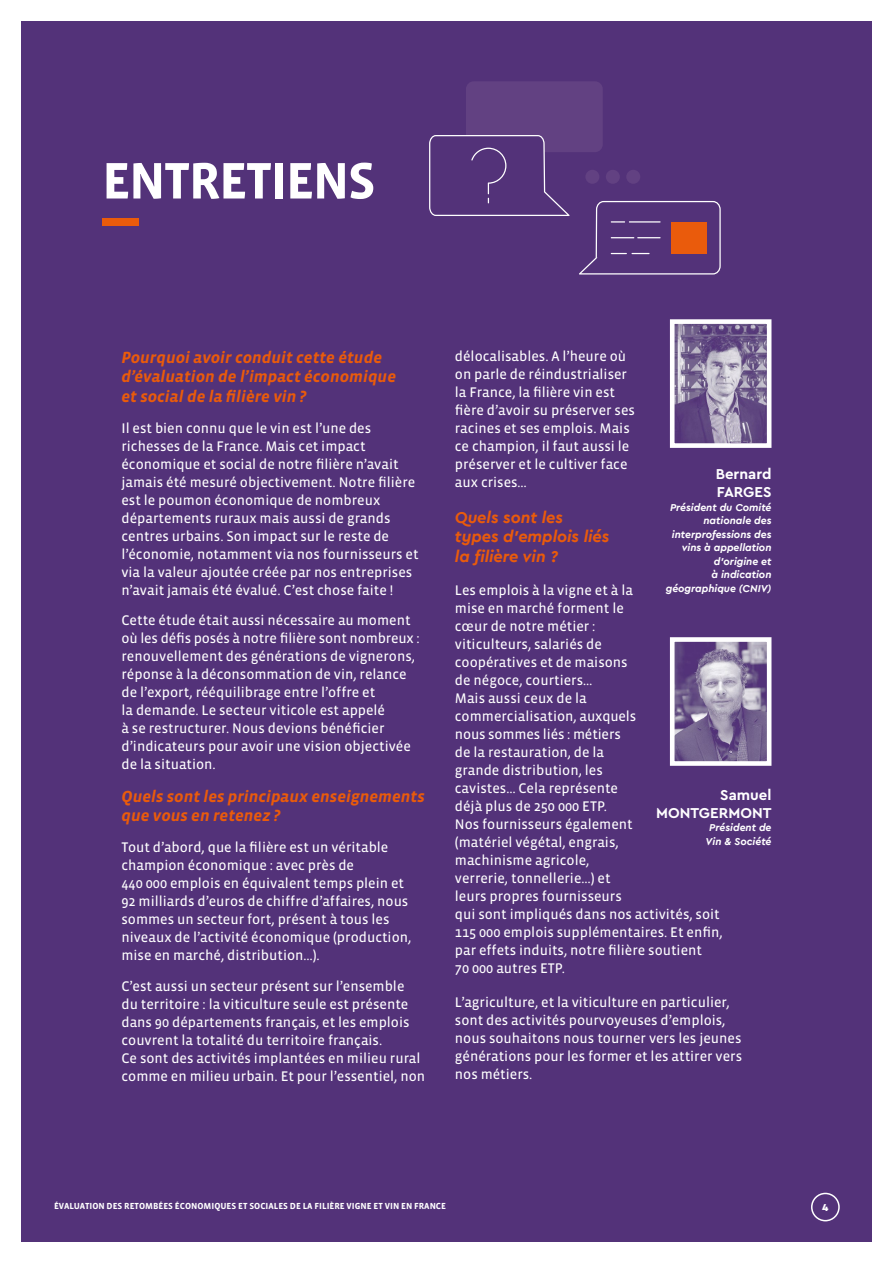
<style>
.page{position:relative;width:893px;height:1263px;background:#fff}
.page>*{position:absolute;margin:0;border:0;box-sizing:border-box;transform-origin:0 0}
.t1{font:52.5px "Vista Sans SC Bold";letter-spacing:-.03em;color:#fff}
.t2{font:italic 700 16.5px/19.5px "Vista Sans";color:#ea5b0b}
.t3{font:italic 700 16.5px/19.5px "Cera Pro";color:#ea5b0b}
.t4{font:700 15px/18px "Cera Pro";color:#fff}
.t5{font:14.25px/18px "Vista Sans Reg";color:#fff}
.t6{font:italic 700 10.5px/13.5px "Cera Pro";color:#fff;text-align:right}
.t7{font:900 10.5px "Cera Pro";color:#fff}
.t8{font:700 9px "Vista Sans";color:#fff}
</style>
<div class="page">
<div style="left:21px;top:21px;width:851px;height:1221px;background:#533279"></div>
<svg style="left:669px;top:319px;width:103px;height:129px;background:#978aab"></svg>
<svg style="left:669px;top:637px;width:103px;height:129px;background:#988bab"></svg>
<div style="left:811px;top:1193px;width:29px;height:28px;border:2px solid #fff;border-radius:50%"></div>
<div style="left:102px;top:219px;width:36px;height:7px;background:#ea5b0b"></div>
<div style="left:466px;top:81px;width:137px;height:71px;background:#624182;border-radius:8px"></div>
<div style="left:585px;top:170px;width:14px;height:14px;background:#624182;border-radius:50%"></div>
<div style="left:606px;top:170px;width:14px;height:14px;background:#624182;border-radius:50%"></div>
<div style="left:626px;top:170px;width:14px;height:14px;background:#624182;border-radius:50%"></div>
<svg style="left:429px;top:135px;width:141px;height:81px"></svg>
<svg style="left:579px;top:201px;width:142px;height:73px"></svg>
<h1 class="t1" style="left:102px;top:154px;width:275px">ENTRETIENS</h1>
<p class="t2" style="left:121px;top:348px;width:276px">Pourquoi avoir conduit cette étude d’évaluation de l’impact économique et social de la filière vin ?</p>
<p class="t5" style="left:121px;top:419px;width:299px">Il est bien connu que le vin est l’une des richesses de la France. Mais cet impact économique et social de notre filière n’avait jamais été mesuré objectivement. Notre filière est le poumon économique de nombreux départements ruraux mais aussi de grands centres urbains. Son impact sur le reste de l’économie, notamment via nos fournisseurs et via la valeur ajoutée créée par nos entreprises n’avait jamais été évalué. C’est chose faite !</p>
<p class="t5" style="left:121px;top:612px;width:300px">Cette étude était aussi nécessaire au moment où les défis posés à notre filière sont nombreux : renouvellement des générations de vignerons, réponse à la déconsommation de vin, relance de l’export, rééquilibrage entre l’offre et<br>la demande. Le secteur viticole est appelé<br>à se restructurer. Nous devions bénéficier d’indicateurs pour avoir une vision objectivée de la situation.</p>
<p class="t2" style="left:121px;top:787px;width:305px">Quels sont les principaux enseignements que vous en retenez ?</p>
<p class="t5" style="left:121px;top:838px;width:291px">Tout d’abord, que la filière est un véritable champion économique : avec près de<br>440 000 emplois en équivalent temps plein et 92 milliards d’euros de chiffre d’affaires, nous sommes un secteur fort, présent à tous les niveaux de l’activité économique (production, mise en marché, distribution…).</p>
<p class="t5" style="left:121px;top:977px;width:305px">C’est aussi un secteur présent sur l’ensemble<br>du territoire : la viticulture seule est présente dans 90 départements français, et les emplois couvrent la totalité du territoire français.<br>Ce sont des activités implantées en milieu rural comme en milieu urbain. Et pour l’essentiel, non</p>
<p class="t5" style="left:455px;top:348px;width:182px">délocalisables. A l’heure où on parle de réindustrialiser la France, la filière vin est fière d’avoir su préserver ses racines et ses emplois. Mais ce champion, il faut aussi le préserver et le cultiver face aux crises…</p>
<p class="t3" style="left:455px;top:506px;width:156px">Quels sont les types d’emplois liés la filière vin ?</p>
<p class="t5" style="left:455px;top:582px;width:269px">Les emplois à la vigne et à la<br>mise en marché forment le<br>cœur de notre métier :<br>viticulteurs, salariés de<br>coopératives et de maisons<br>de négoce, courtiers…<br>Mais aussi ceux de la<br>commercialisation, auxquels<br>nous sommes liés : métiers<br>de la restauration, de la<br>grande distribution, les<br>cavistes… Cela représente<br>déjà plus de 250 000 ETP.<br>Nos fournisseurs également<br>(matériel végétal, engrais,<br>machinisme agricole,<br>verrerie, tonnellerie…) et<br>leurs propres fournisseurs<br>qui sont impliqués dans nos activités, soit<br>115 000 emplois supplémentaires. Et enfin, par effets induits, notre filière soutient<br>70 000 autres ETP.</p>
<p class="t5" style="left:455px;top:993px;width:289px">L’agriculture, et la viticulture en particulier, sont des activités pourvoyeuses d’emplois, nous souhaitons nous tourner vers les jeunes générations pour les former et les attirer vers nos métiers.</p>
<p class="t4" style="left:716px;top:464px;width:57px">Bernard<br>FARGES</p>
<p class="t6" style="left:666px;top:500px;width:107px">Président du Comité nationale des interprofessions des vins à appellation d’origine et<br>à indication géographique (CNIV)</p>
<p class="t4" style="left:656px;top:785px;width:117px;text-align:right">Samuel<br>MONTGERMONT</p>
<p class="t6" style="left:706px;top:820px;width:67px;text-align:center">Président de<br>Vin &amp; Société</p>
<p class="t8" style="left:54px;top:1202px;width:394px">ÉVALUATION DES RETOMBÉES ÉCONOMIQUES ET SOCIALES DE LA FILIÈRE VIGNE ET VIN EN FRANCE</p>
<p class="t7" style="left:822px;top:1200px;width:8px">4</p>
</div>
